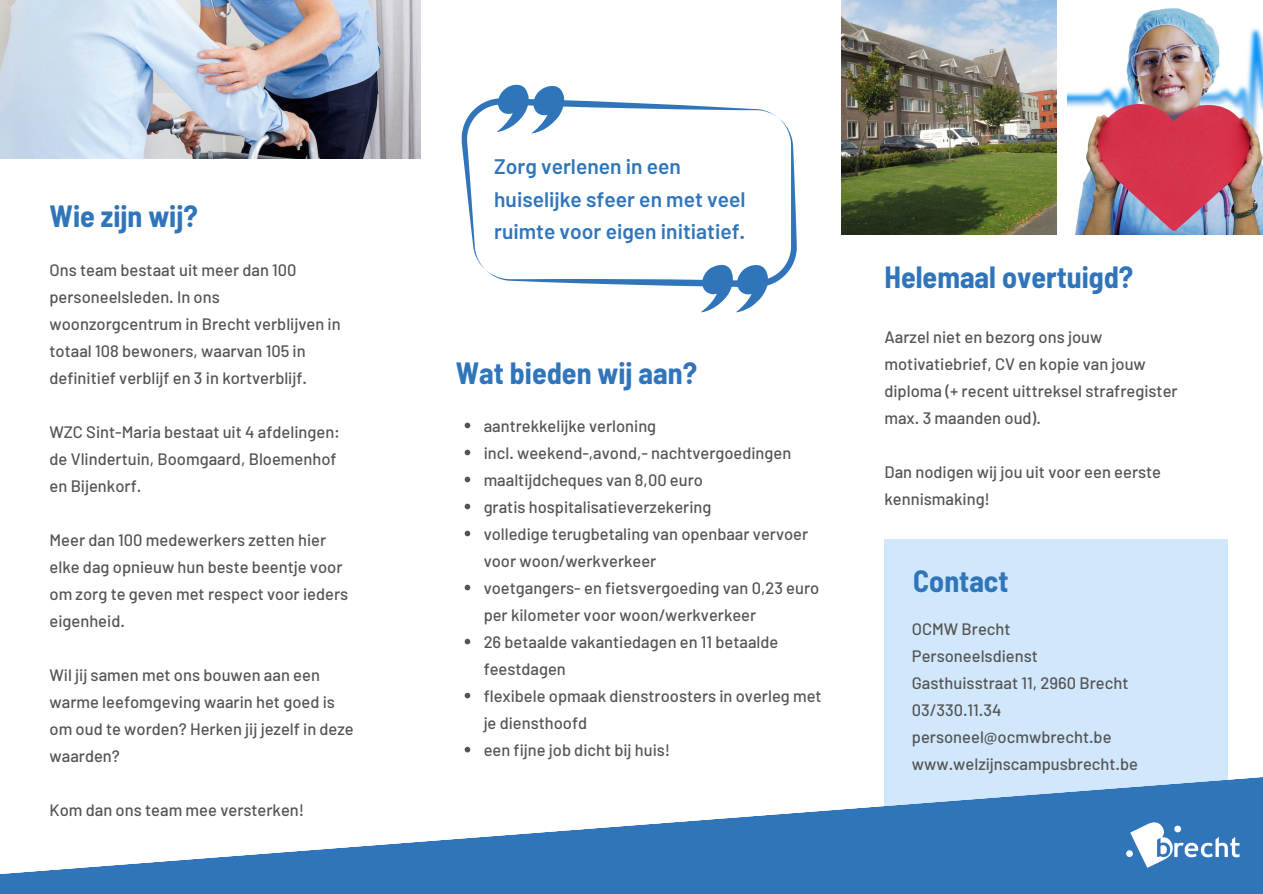
<style>
.page{position:relative;width:1263px;height:894px;background:#fff}
.page>*{position:absolute;margin:0;border:0;box-sizing:border-box;transform-origin:0 0}
.t1{font:700 semi-condensed 30px "Barlow";color:#3075ba}
.t2{font:600 21px/32.5px "Barlow";color:#3075ba}
.t3{font:500 16.5px/27px "Barlow";color:#545454}
</style>
<div class="page">
<img style="left:841px;top:0;width:215px;height:234px">
<img style="left:1067px;top:8px;width:196px;height:226px">
<div style="left:884px;top:539px;width:343px;height:313px;background:#d1e8fc"></div>
<svg style="left:0;top:774px;width:1263px;height:119px;fill:#3075ba"></svg>
<img style="left:1106px;top:803px;width:156px;height:90px">
<svg style="left:462px;top:98px;width:317px;height:171px"></svg>
<svg style="left:486px;top:118px;width:311px;height:169px"></svg>
<svg style="left:496px;top:85px;width:68px;height:48px"></svg>
<svg style="left:701px;top:265px;width:67px;height:47px"></svg>
<img style="left:0;top:0;width:421px;height:158px">
<svg style="left:465px;top:422px;width:5px;height:6px"></svg>
<svg style="left:465px;top:449px;width:5px;height:6px"></svg>
<svg style="left:465px;top:476px;width:5px;height:6px"></svg>
<svg style="left:465px;top:503px;width:5px;height:6px"></svg>
<svg style="left:465px;top:530px;width:5px;height:6px"></svg>
<svg style="left:465px;top:584px;width:5px;height:6px"></svg>
<svg style="left:465px;top:638px;width:5px;height:6px"></svg>
<svg style="left:465px;top:692px;width:5px;height:6px"></svg>
<svg style="left:465px;top:746px;width:5px;height:6px"></svg>
<h1 class="t1" style="left:50px;top:197px;width:150px">Wie zijn wij?</h1>
<p class="t3" style="left:50px;top:256px;width:293px">Ons team bestaat uit meer dan 100 personeelsleden. In ons woonzorgcentrum in Brecht verblijven in totaal 108 bewoners, waarvan 105 in definitief verblijf en 3 in kortverblijf.</p>
<p class="t3" style="left:50px;top:418px;width:292px">WZC Sint-Maria bestaat uit 4 afdelingen: de Vlindertuin, Boomgaard, Bloemenhof en Bijenkorf.</p>
<p class="t3" style="left:50px;top:526px;width:300px">Meer dan 100 medewerkers zetten hier elke dag opnieuw hun beste beentje voor om zorg te geven met respect voor ieders eigenheid.</p>
<p class="t3" style="left:50px;top:660px;width:306px">Wil jij samen met ons bouwen aan een warme leefomgeving waarin het goed is om oud te worden? Herken jij jezelf in deze waarden?</p>
<p class="t3" style="left:50px;top:795px;width:256px">Kom dan ons team mee versterken!</p>
<p class="t2" style="left:494px;top:149px;width:253px">Zorg verlenen in een huiselijke sfeer en met veel ruimte voor eigen initiatief.</p>
<h1 class="t1" style="left:456px;top:354px;width:243px">Wat bieden wij aan?</h1>
<p class="t3" style="left:484px;top:411px;width:339px">aantrekkelijke verloning<br>incl. weekend-,avond,- nachtvergoedingen maaltijdcheques van 8,00 euro<br>gratis hospitalisatieverzekering<br>volledige terugbetaling van openbaar vervoer voor woon/werkverkeer<br>voetgangers- en fietsvergoeding van 0,23 euro per kilometer voor woon/werkverkeer<br>26 betaalde vakantiedagen en 11 betaalde feestdagen<br>flexibele opmaak dienstroosters in overleg met je diensthoofd<br>een fijne job dicht bij huis!</p>
<h1 class="t1" style="left:884px;top:258px;width:250px">Helemaal overtuigd?</h1>
<p class="t3" style="left:884px;top:323px;width:295px">Aarzel niet en bezorg ons jouw motivatiebrief, CV en kopie van jouw diploma (+ recent uittreksel strafregister max. 3 maanden oud).</p>
<p class="t3" style="left:884px;top:458px;width:278px">Dan nodigen wij jou uit voor een eerste kennismaking!</p>
<h1 class="t1" style="left:913px;top:562px;width:97px">Contact</h1>
<p class="t3" style="left:912px;top:615px;width:228px">OCMW Brecht<br>Personeelsdienst<br>Gasthuisstraat 11, 2960 Brecht<br>03/330.11.34 personeel@ocmwbrecht.be www.welzijnscampusbrecht.be</p>
</div>
